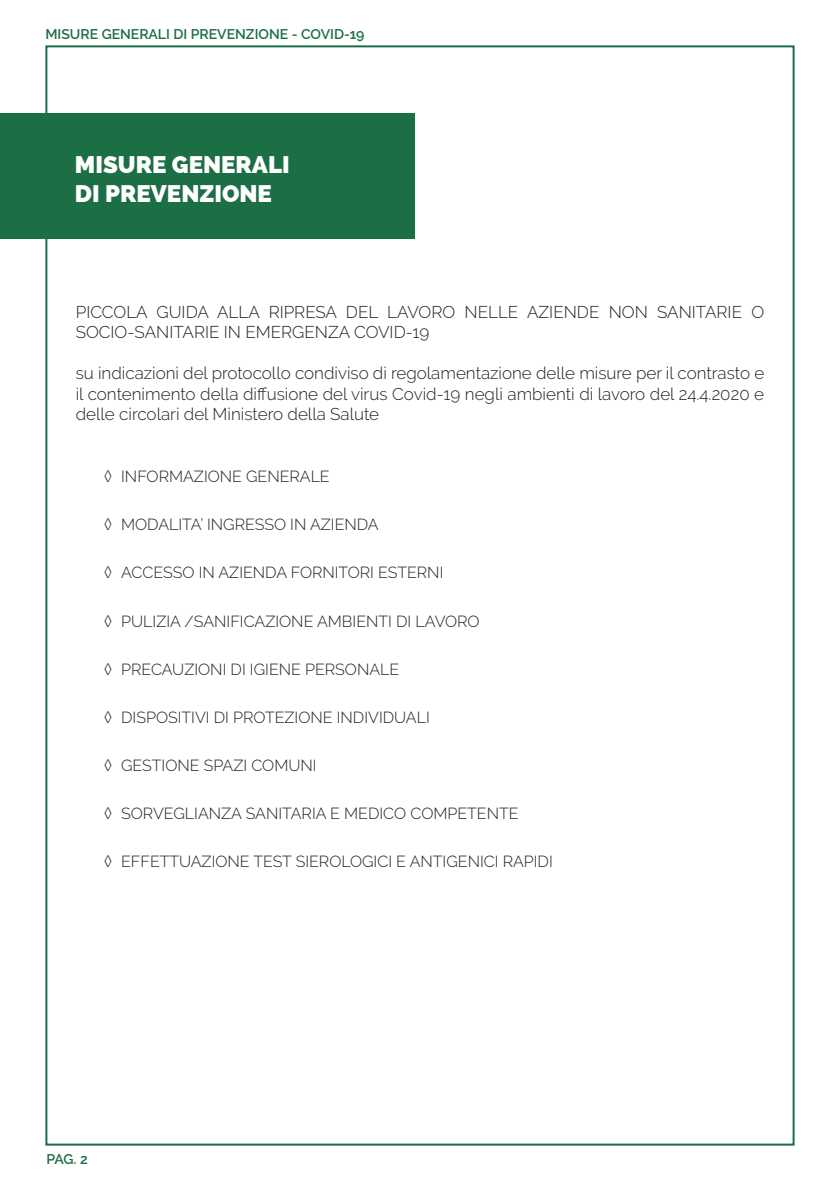
<style>
.page{position:relative;width:840px;height:1191px;background:#fff}
.page>*{position:absolute;margin:0;border:0;box-sizing:border-box;transform-origin:0 0}
.t1{font:800 24px/28.8px "Raleway";color:#fff}
.t2{font:300 17px/20.4px "Raleway";color:#231f20}
.t3{font:300 16px "Raleway";color:#231f20}
.t4{font:600 14px "Raleway";color:#1c6e45}
</style>
<div class="page">
<div style="left:0;top:114px;width:414px;height:125px;background:#1c6e45"></div>
<p class="t4" style="left:45px;top:26px;width:320px">MISURE GENERALI DI PREVENZIONE - COVID-19</p>
<h1 class="t1" style="left:75px;top:150px;width:216px">MISURE GENERALI<br>DI PREVENZIONE</h1>
<p class="t2" style="left:76px;top:302px;width:689px">PICCOLA GUIDA ALLA RIPRESA DEL LAVORO NELLE AZIENDE NON SANITARIE O<br>SOCIO-SANITARIE IN EMERGENZA COVID-19</p>
<p class="t2" style="left:76px;top:363px;width:689px;text-align:justify">su indicazioni del protocollo condiviso di regolamentazione delle misure per il contrasto e il contenimento della diffusione del virus Covid-19 negli ambienti di lavoro del 24.4.2020 e delle circolari del Ministero della Salute</p>
<p class="t3" style="left:104px;top:467px;width:227px">◊ INFORMAZIONE GENERALE</p>
<p class="t3" style="left:104px;top:515px;width:276px">◊ MODALITA’ INGRESSO IN AZIENDA</p>
<p class="t3" style="left:104px;top:563px;width:340px">◊ ACCESSO IN AZIENDA FORNITORI ESTERNI</p>
<p class="t3" style="left:104px;top:611px;width:377px">◊ PULIZIA /SANIFICAZIONE AMBIENTI DI LAVORO</p>
<p class="t3" style="left:104px;top:659px;width:296px">◊ PRECAUZIONI DI IGIENE PERSONALE</p>
<p class="t3" style="left:104px;top:707px;width:327px">◊ DISPOSITIVI DI PROTEZIONE INDIVIDUALI</p>
<p class="t3" style="left:104px;top:755px;width:214px">◊ GESTIONE SPAZI COMUNI</p>
<p class="t3" style="left:104px;top:803px;width:416px">◊ SORVEGLIANZA SANITARIA E MEDICO COMPETENTE</p>
<p class="t3" style="left:104px;top:851px;width:450px">◊ EFFETTUAZIONE TEST SIEROLOGICI E ANTIGENICI RAPIDI</p>
<p class="t4" style="left:46px;top:1151px;width:43px">PAG. 2</p>
</div>
